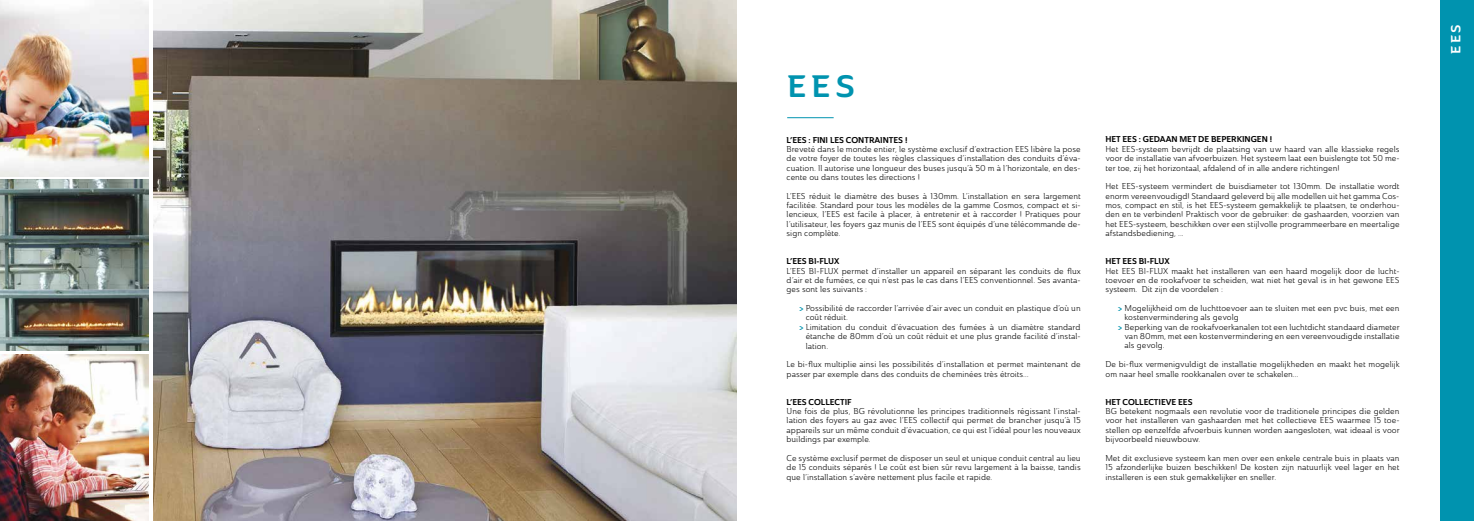
<style>
.page{position:relative;width:1474px;height:521px;background:#fff}
.page>*{position:absolute;margin:0;border:0;box-sizing:border-box;transform-origin:0 0}
.t1{font:700 expanded 30.62px "Ainslie";color:#0093af}
.t2{font:700 expanded 13.12px "Ainslie";color:#fff}
.t3{font:8.31px/9.4px "Ainslie Nor Boo";color:#000;text-align:justify}
.t4{font:8.31px "Ainslie Nor Bol";color:#000}
.s1{font-family:"Ainslie Nor Bol";color:#0093af}
</style>
<div class="page">
<img style="left:0;top:355px;width:149px;height:166px">
<img style="left:0;top:0;width:149px;height:176px">
<img style="left:0;top:180px;width:149px;height:170px">
<img style="left:153px;top:0;width:584px;height:521px">
<div style="left:1440px;top:0;width:33px;height:521px;background:#0093af"></div>
<hr style="left:787px;top:117px;width:46px;height:1px;background:#0093af">
<h1 class="t1" style="left:787px;top:65px;width:69px">EES</h1>
<p class="t4" style="left:786px;top:134px;width:122px">L’EES : FINI LES CONTRAINTES !</p>
<p class="t3" style="left:786px;top:144px;width:295px">Breveté dans le monde entier, le système exclusif d’extraction EES libère la pose de votre foyer de toutes les règles classiques d’installation des conduits d’éva&shy;cuation. Il autorise une longueur des buses jusqu’à 50 m à l’horizontale, en des&shy;cente ou dans toutes les directions !</p>
<p class="t3" style="left:786px;top:191px;width:296px">L’EES réduit le diamètre des buses à 130mm. L’installation en sera largement facilitée. Standard pour tous les modèles de la gamme Cosmos, compact et si&shy;lencieux, l’EES est facile à placer, à entretenir et à raccorder ! Pratiques pour l’utilisateur, les foyers gaz munis de l’EES sont équipés d’une télécommande de&shy;sign complète.</p>
<p class="t4" style="left:786px;top:256px;width:54px">L’EES BI-FLUX</p>
<p class="t3" style="left:786px;top:266px;width:295px">L’EES BI-FLUX permet d’installer un appareil en séparant les conduits de flux d’air et de fumées, ce qui n’est pas le cas dans l’EES conventionnel. Ses avanta&shy;ges sont les suivants :</p>
<p class="t3" style="left:799px;top:303px;width:283px"><span class="s1">&gt;</span> Possibilité de raccorder l’arrivée d’air avec un conduit en plastique d’où un</p>
<p class="t3" style="left:805px;top:313px;width:44px">coût réduit.</p>
<p class="t3" style="left:799px;top:322px;width:283px"><span class="s1">&gt;</span> Limitation du conduit d’évacuation des fumées à un diamètre standard</p>
<p class="t3" style="left:805px;top:331px;width:276px">étanche de 80mm d’où un coût réduit et une plus grande facilité d’instal-</p>
<p class="t3" style="left:805px;top:341px;width:24px">lation.</p>
<p class="t3" style="left:786px;top:360px;width:295px">Le bi-flux multiplie ainsi les possibilités d’installation et permet maintenant de passer par exemple dans des conduits de cheminées très étroits…</p>
<p class="t4" style="left:786px;top:396px;width:66px">L’EES COLLECTIF</p>
<p class="t3" style="left:786px;top:406px;width:295px">Une fois de plus, BG révolutionne les principes traditionnels régissant l’instal&shy;lation des foyers au gaz avec l’EES collectif qui permet de brancher jusqu’à 15 appareils sur un même conduit d’évacuation, ce qui est l’idéal pour les nouveaux buildings par exemple.</p>
<p class="t3" style="left:786px;top:453px;width:295px">Ce système exclusif permet de disposer un seul et unique conduit central au lieu de 15 conduits séparés ! Le coût est bien sûr revu largement à la baisse, tandis que l’installation s’avère nettement plus facile et rapide.</p>
<p class="t4" style="left:1105px;top:134px;width:168px">HET EES : GEDAAN MET DE BEPERKINGEN !</p>
<p class="t3" style="left:1105px;top:144px;width:295px">Het EES-systeem bevrijdt de plaatsing van uw haard van alle klassieke regels voor de installatie van afvoerbuizen. Het systeem laat een buislengte tot 50 me&shy;ter toe, zij het horizontaal, afdalend of in alle andere richtingen!</p>
<p class="t3" style="left:1105px;top:182px;width:295px">Het EES-systeem vermindert de buisdiameter tot 130mm. De installatie wordt enorm vereenvoudigd! Standaard geleverd bij alle modellen uit het gamma Cos&shy;mos, compact en stil, is het EES-systeem gemakkelijk te plaatsen, te onderhou&shy;den en te verbinden! Praktisch voor de gebruiker: de gashaarden, voorzien van het EES-systeem, beschikken over een stijlvolle programmeerbare en meertalige afstandsbediening, ...</p>
<p class="t4" style="left:1105px;top:256px;width:66px">HET EES BI-FLUX</p>
<p class="t3" style="left:1105px;top:266px;width:295px">Het EES BI-FLUX maakt het installeren van een haard mogelijk door de lucht&shy;toevoer en de rookafvoer te scheiden, wat niet het geval is in het gewone EES systeem. Dit zijn de voordelen :</p>
<p class="t3" style="left:1117px;top:303px;width:283px"><span class="s1">&gt;</span> Mogelijkheid om de luchttoevoer aan te sluiten met een pvc buis, met een</p>
<p class="t3" style="left:1124px;top:313px;width:116px">kostenvermindering als gevolg</p>
<p class="t3" style="left:1117px;top:322px;width:283px"><span class="s1">&gt;</span> Beperking van de rookafvoerkanalen tot een luchtdicht standaard diameter</p>
<p class="t3" style="left:1124px;top:331px;width:276px">van 80mm, met een kostenvermindering en een vereenvoudigde installatie</p>
<p class="t3" style="left:1124px;top:341px;width:42px">als gevolg.</p>
<p class="t3" style="left:1105px;top:360px;width:296px">De bi-flux vermenigvuldigt de installatie mogelijkheden en maakt het mogelijk om naar heel smalle rookkanalen over te schakelen…</p>
<p class="t4" style="left:1105px;top:396px;width:89px">HET COLLECTIEVE EES</p>
<p class="t3" style="left:1105px;top:406px;width:296px">BG betekent nogmaals een revolutie voor de traditionele principes die gelden voor het installeren van gashaarden met het collectieve EES waarmee 15 toe&shy;stellen op eenzelfde afvoerbuis kunnen worden aangesloten, wat ideaal is voor bijvoorbeeld nieuwbouw.</p>
<p class="t3" style="left:1105px;top:453px;width:295px">Met dit exclusieve systeem kan men over een enkele centrale buis in plaats van 15 afzonderlijke buizen beschikken! De kosten zijn natuurlijk veel lager en het installeren is een stuk gemakkelijker en sneller.</p>
<h2 class="t2" style="left:1446px;top:54px;width:31px;rotate:-90deg">EES</h2>
</div>
